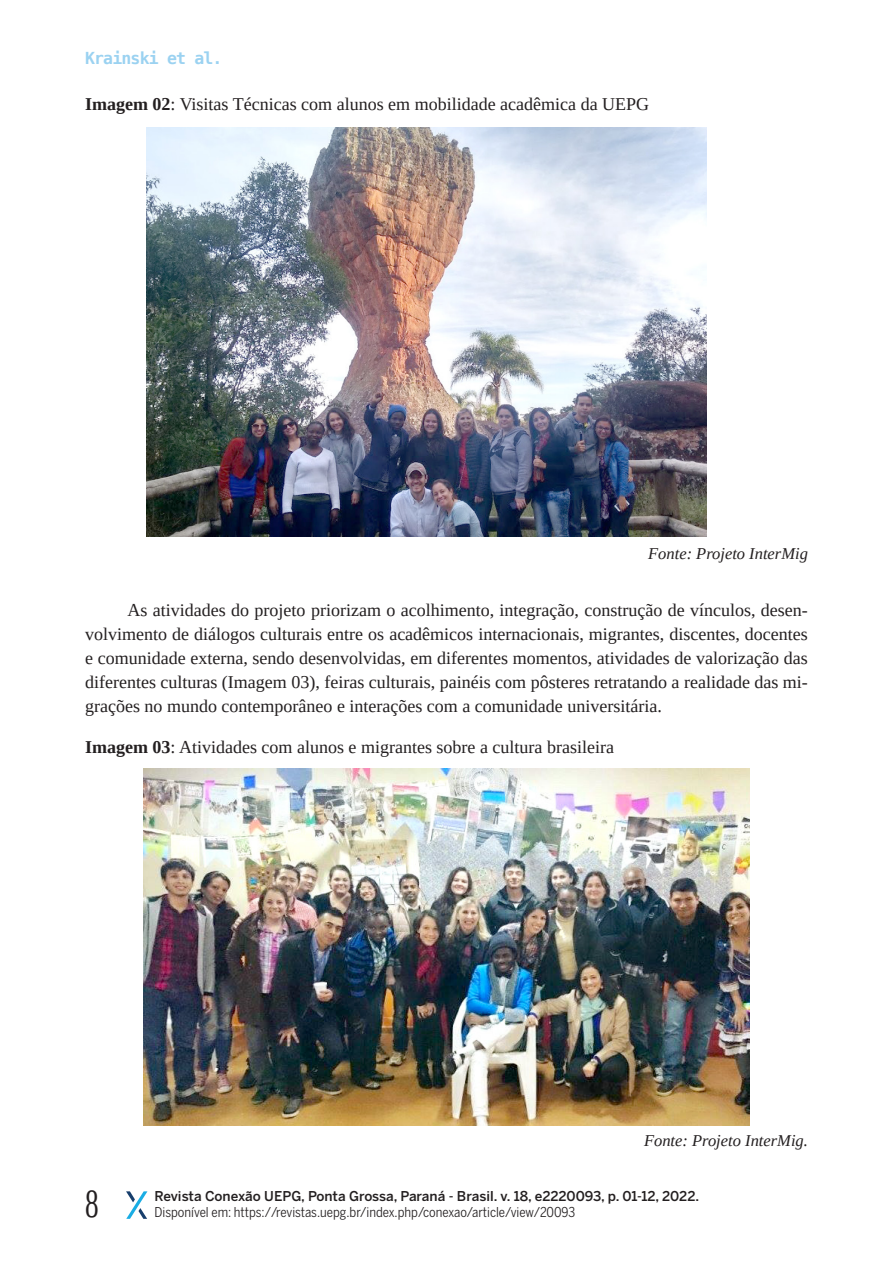
<style>
.page{position:relative;width:893px;height:1263px;background:#fff}
.page>*{position:absolute;margin:0;border:0;box-sizing:border-box;transform-origin:0 0}
.t1{font:39.9px "Liberation Serif";color:#231f20;scale:.68 1}
.TEXTO_ARTIGO{font:18px/24px "Liberation Serif";color:#231f20;text-align:justify}
.FONTE{font:italic 16.5px "Liberation Serif";color:#231f20}
.t2{font:700 16.5px "DejaVu Sans Mono";letter-spacing:-.05em;color:#9bd2f1}
.t3{font:13.5px "Benton Sans Cond";color:#231f20}
.t4{font:500 13.5px "Benton Sans";color:#231f20}
.s1{font-weight:700}
</style>
<div class="page">
<svg style="left:126px;top:1191px;width:21px;height:28px"></svg>
<img style="left:147px;top:128px;width:560px;height:409px">
<img style="left:144px;top:768px;width:605px;height:357px">
<p class="t2" style="left:85px;top:46px;width:139px">Krainski et al.</p>
<p class="TEXTO_ARTIGO" style="left:85px;top:92px;width:566px"><span class="s1">Imagem 02</span>: Visitas Técnicas com alunos em mobilidade acadêmica da UEPG</p>
<p class="FONTE" style="left:648px;top:543px;width:161px">Fonte: Projeto InterMig</p>
<p class="TEXTO_ARTIGO" style="left:85px;top:598px;width:724px;text-indent:43px">As atividades do projeto priorizam o acolhimento, integração, construção de vínculos, desen&shy;volvimento de diálogos culturais entre os acadêmicos internacionais, migrantes, discentes, docentes e comunidade externa, sendo desenvolvidas, em diferentes momentos, atividades de valorização das diferentes culturas (Imagem 03), feiras culturais, painéis com pôsteres retratando a realidade das mi&shy;grações no mundo contemporâneo e interações com a comunidade universitária.</p>
<p class="TEXTO_ARTIGO" style="left:85px;top:735px;width:530px"><span class="s1">Imagem 03</span>: Atividades com alunos e migrantes sobre a cultura brasileira</p>
<h1 class="t1" style="left:85px;top:1178px;width:21px">8</h1>
<p class="FONTE" style="left:644px;top:1130px;width:165px">Fonte: Projeto InterMig.</p>
<p class="t4" style="left:155px;top:1188px;width:546px">Revista Conexão UEPG, Ponta Grossa, Paraná - Brasil. v. 18, e2220093, p. 01-12, 2022.</p>
<p class="t3" style="left:155px;top:1205px;width:422px">Disponível em: https://revistas.uepg.br/index.php/conexao/article/view/20093</p>
</div>
